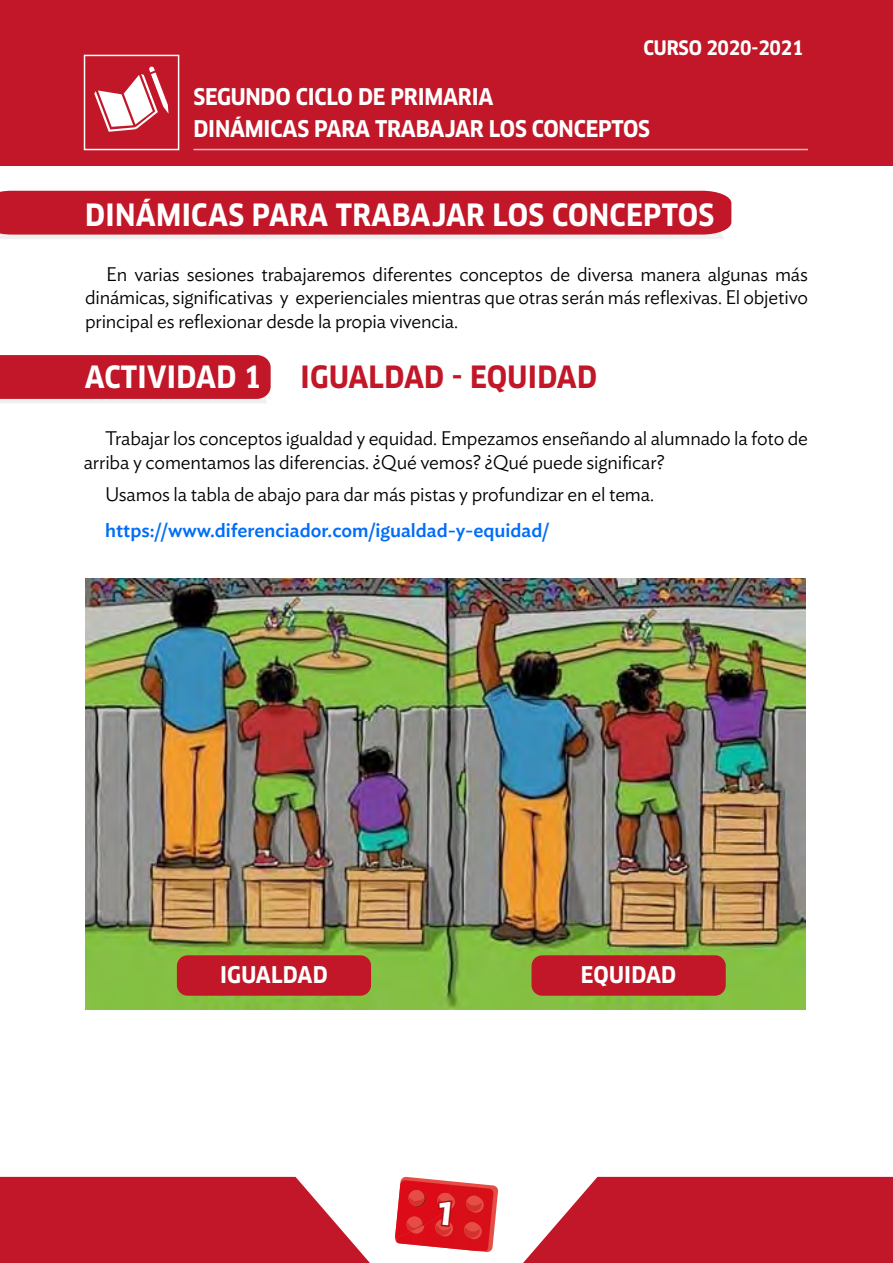
<style>
.page{position:relative;width:893px;height:1263px;background:#fff}
.page>*{position:absolute;margin:0;border:0;box-sizing:border-box;transform-origin:0 0}
.t1{font:700 30px "Clan Pro Narr";letter-spacing:.01em;color:#fff}
.t2{font:700 30px "Clan Pro Narr";letter-spacing:.01em;color:#c11728}
.t3{font:700 22.5px "Clan Pro Narr";letter-spacing:-.01em;color:#fff}
.t4{font:700 22.5px "Clan Pro Narr";letter-spacing:.01em;color:#fff}
.t5{font:300 19.5px/23.4px "Ideal Sans";letter-spacing:-.01em;color:#000;text-align:justify}
.t6{font:500 19.5px "Ideal Sans";color:#006df7}
.t7{font:700 19.5px "Clan Pro Narr";letter-spacing:-.01em;color:#fff}
</style>
<div class="page">
<div style="left:1px;top:0;width:892px;height:166px;background:#c11728"></div>
<svg style="left:0;top:1177px;width:370px;height:86px;background:#c72e3d"></svg>
<svg style="left:523px;top:1177px;width:370px;height:86px;background:#c72e3d"></svg>
<svg style="left:94px;top:66px;width:75px;height:66px"></svg>
<div style="left:84px;top:55px;width:95px;height:95px;border:2px solid #fff"></div>
<hr style="left:193px;top:149px;width:615px;height:1px;background:#fff">
<svg style="left:0;top:191px;width:731px;height:48px;background:#c52c3b"></svg>
<svg style="left:0;top:355px;width:271px;height:48px;background:#c52b3a"></svg>
<img style="left:85px;top:578px;width:720px;height:431px">
<div style="left:177px;top:955px;width:194px;height:41px;background:#c11728;border-radius:11px"></div>
<div style="left:531px;top:955px;width:195px;height:41px;background:#c11728;border-radius:11px"></div>
<svg style="left:395px;top:1176px;width:103px;height:76px;background:#e14347"></svg>
<p class="t3" style="left:193px;top:83px;width:301px">SEGUNDO CICLO DE PRIMARIA</p>
<p class="t7" style="left:644px;top:36px;width:162px">CURSO 2020-2021</p>
<p class="t3" style="left:193px;top:116px;width:458px">DINÁMICAS PARA TRABAJAR LOS CONCEPTOS</p>
<h1 class="t1" style="left:85px;top:198px;width:631px">DINÁMICAS PARA TRABAJAR LOS CONCEPTOS</h1>
<p class="t5" style="left:85px;top:261px;width:724px;text-indent:21px">En varias sesiones trabajaremos diferentes conceptos de diversa manera algunas más dinámicas, significativas y experienciales mientras que otras serán más reflexivas. El objetivo principal es reflexionar desde la propia vivencia.</p>
<h1 class="t1" style="left:85px;top:359px;width:178px">ACTIVIDAD 1</h1>
<h1 class="t2" style="left:301px;top:359px;width:298px">IGUALDAD - EQUIDAD</h1>
<p class="t5" style="left:84px;top:425px;width:726px;text-indent:21px">Trabajar los conceptos igualdad y equidad. Empezamos enseñando al alumnado la foto de arriba y comentamos las diferencias. ¿Qué vemos? ¿Qué puede significar?</p>
<p class="t5" style="left:105px;top:480px;width:550px">Usamos la tabla de abajo para dar más pistas y profundizar en el tema.</p>
<p class="t6" style="left:105px;top:515px;width:446px">https://www.diferenciador.com/igualdad-y-equidad/</p>
<p class="t4" style="left:220px;top:962px;width:109px">IGUALDAD</p>
<p class="t4" style="left:581px;top:962px;width:97px">EQUIDAD</p>
</div>
